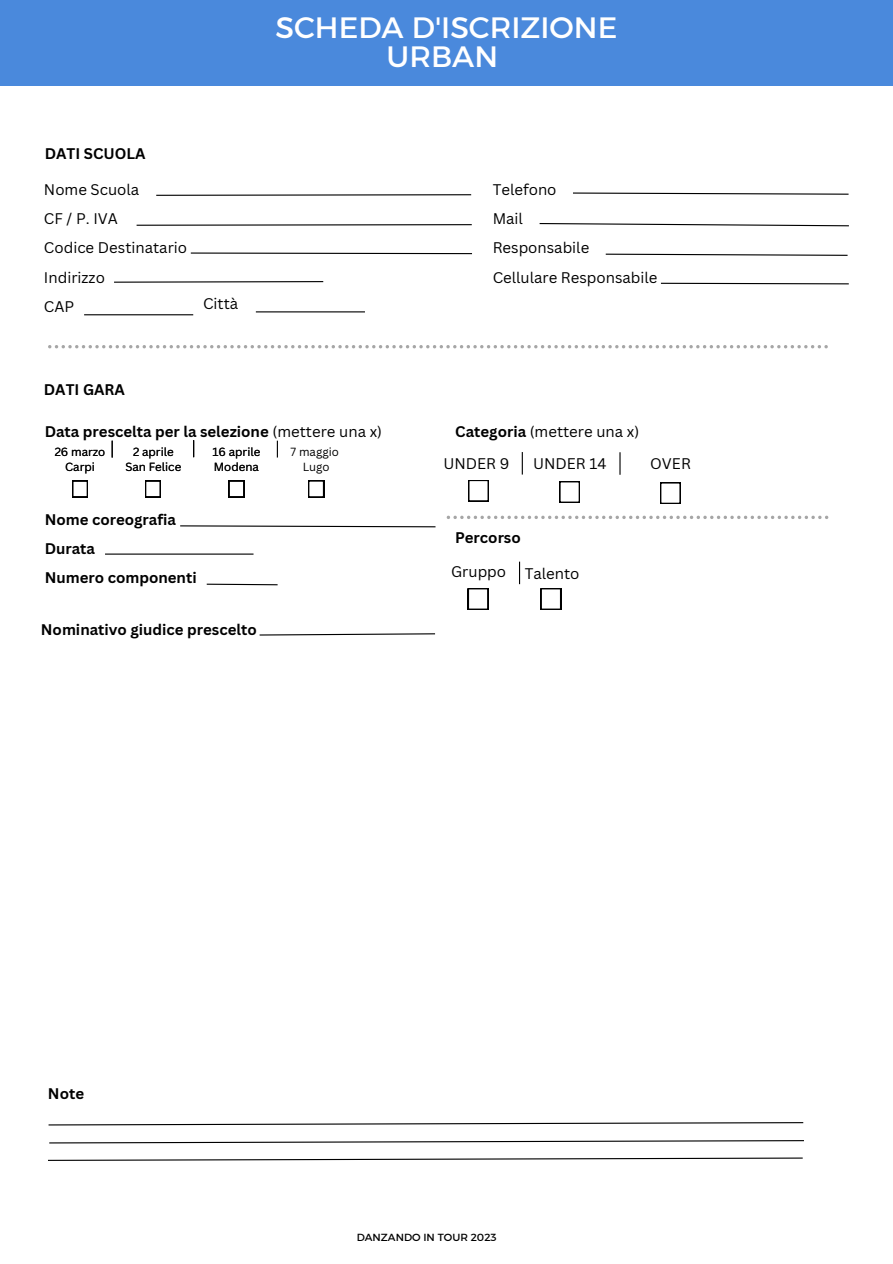
<style>
.page{position:relative;width:893px;height:1264px;background:#fff}
.page>*{position:absolute;margin:0;border:0;box-sizing:border-box;transform-origin:0 0}
.t1{font:30px/29.2px "Kief Montaser Regular";color:#fff;text-align:center}
.t2{font:15px/29.2px "Canva Sans";color:#000}
.t3{font:700 15px/29.2px "Canva Sans";color:#000}
.t4{font:11.55px/15.5px "Canva Sans";color:#000;text-align:center}
.t5{font:10.5px "Kief Montaser Regular";color:#000}
.s1{font-weight:400}
.s2{font-weight:700}
</style>
<div class="page">
<div style="left:0;top:0;width:892px;height:86px;background:#4a89dc"></div>
<svg style="left:660px;top:482px;width:20px;height:22px"></svg>
<svg style="left:446px;top:515px;width:382px;height:4px"></svg>
<hr style="left:521px;top:452px;width:2px;height:22px;background:#000">
<svg style="left:619px;top:452px;width:1px;height:23px"></svg>
<svg style="left:519px;top:561px;width:1px;height:23px"></svg>
<svg style="left:468px;top:480px;width:20px;height:21px"></svg>
<svg style="left:559px;top:481px;width:20px;height:21px"></svg>
<svg style="left:468px;top:588px;width:20px;height:21px"></svg>
<svg style="left:540px;top:588px;width:21px;height:21px"></svg>
<svg style="left:156px;top:194px;width:316px;height:2px"></svg>
<svg style="left:114px;top:281px;width:210px;height:2px"></svg>
<hr style="left:84px;top:314px;width:109px;height:1px;background:#000">
<hr style="left:256px;top:311px;width:109px;height:1px;background:#000">
<svg style="left:136px;top:224px;width:336px;height:2px"></svg>
<svg style="left:48px;top:345px;width:779px;height:3px"></svg>
<svg style="left:190px;top:252px;width:282px;height:3px"></svg>
<svg style="left:573px;top:192px;width:276px;height:3px"></svg>
<svg style="left:539px;top:223px;width:310px;height:4px"></svg>
<svg style="left:605px;top:253px;width:243px;height:3px"></svg>
<svg style="left:660px;top:282px;width:189px;height:3px"></svg>
<svg style="left:48px;top:1122px;width:756px;height:4px"></svg>
<svg style="left:49px;top:1140px;width:755px;height:4px"></svg>
<svg style="left:48px;top:1157px;width:755px;height:4px"></svg>
<hr style="left:105px;top:553px;width:148px;height:1px;background:#000">
<svg style="left:180px;top:525px;width:256px;height:3px"></svg>
<svg style="left:259px;top:633px;width:177px;height:3px"></svg>
<svg style="left:206px;top:583px;width:72px;height:3px"></svg>
<svg style="left:228px;top:480px;width:16px;height:17px"></svg>
<svg style="left:112px;top:440px;width:1px;height:17px"></svg>
<svg style="left:72px;top:480px;width:16px;height:17px"></svg>
<svg style="left:145px;top:480px;width:16px;height:17px"></svg>
<svg style="left:193px;top:440px;width:1px;height:17px"></svg>
<svg style="left:277px;top:440px;width:1px;height:17px"></svg>
<svg style="left:308px;top:480px;width:16px;height:17px"></svg>
<p class="t3" style="left:45px;top:138px;width:102px">DATI SCUOLA</p>
<p class="t2" style="left:44px;top:174px;width:145px">Nome Scuola<br>CF / P. IVA<br>Codice Destinatario<br>Indirizzo<br>CAP</p>
<p class="t2" style="left:203px;top:289px;width:37px">Città</p>
<p class="t3" style="left:44px;top:375px;width:83px">DATI GARA</p>
<h1 class="t1" style="left:275px;top:13px;width:343px">SCHEDA D'ISCRIZIONE<br>URBAN</h1>
<p class="t2" style="left:492px;top:174px;width:166px">Telefono<br>Mail<br>Responsabile<br>Cellulare Responsabile</p>
<p class="t3" style="left:45px;top:416px;width:339px">Data prescelta per la selezione <span class="s1">(mettere una x)</span></p>
<p class="t4" style="left:55px;top:443px;width:52px">26 marzo<br>Carpi</p>
<p class="t4" style="left:125px;top:443px;width:57px">2 aprile<br>San Felice</p>
<p class="t4" style="left:290px;top:443px;width:50px">7 maggio<br>Lugo</p>
<p class="t4" style="left:212px;top:443px;width:49px;text-align:left">16 aprile<br>Modena</p>
<p class="t3" style="left:45px;top:504px;width:153px">Nome coreografia<br>Durata<br>Numero componenti</p>
<p class="t3" style="left:41px;top:614px;width:217px">Nominativo giudice prescelto</p>
<p class="t2" style="left:455px;top:416px;width:185px"><span class="s2">Categoria</span> (mettere una x)</p>
<p class="t2" style="left:443px;top:448px;width:68px">UNDER 9</p>
<p class="t2" style="left:533px;top:449px;width:75px">UNDER 14</p>
<p class="t2" style="left:650px;top:449px;width:42px">OVER</p>
<p class="t3" style="left:455px;top:523px;width:67px">Percorso</p>
<p class="t2" style="left:451px;top:558px;width:130px">Gruppo Talento</p>
<p class="t3" style="left:48px;top:1078px;width:38px">Note</p>
<p class="t5" style="left:357px;top:1230px;width:141px">DANZANDO IN TOUR 2023</p>
</div>
